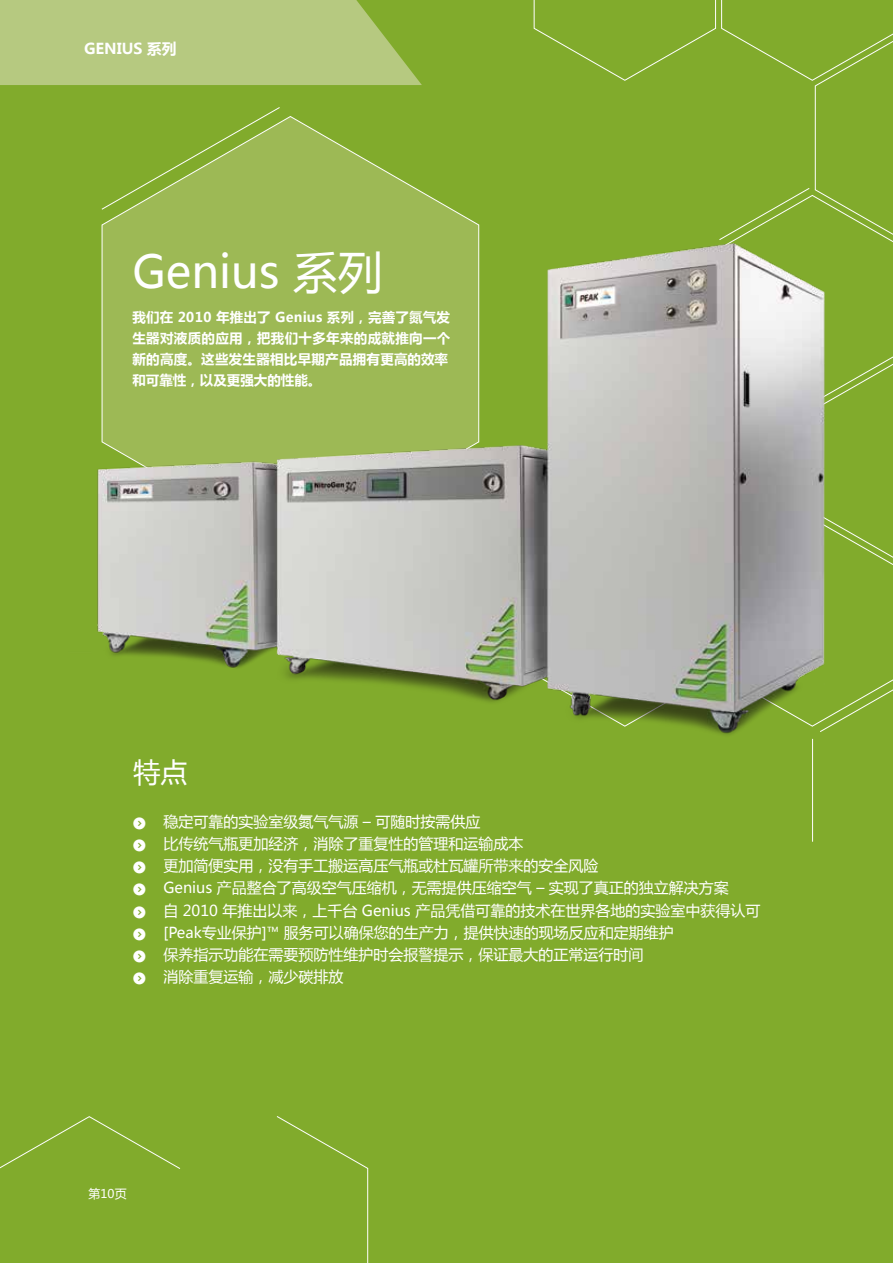
<style>
.page{position:relative;width:893px;height:1263px;background:#81ab2c}
.page>*{position:absolute;margin:0;border:0;box-sizing:border-box;transform-origin:0 0}
.t1{font:45px "Microsoft Ya Hei";color:#fff}
.t2{font:27px "Microsoft Ya Hei";color:#fff}
.t3{font:15px/22.2px "Microsoft Ya Hei";color:#fff}
.t4{font:700 15px "Microsoft Ya Hei";color:#fff}
.t5{font:700 13.5px/21px "Microsoft Ya Hei";letter-spacing:.02em;color:#fff}
.t6{font:12px "Microsoft Ya Hei";color:#fff}
</style>
<div class="page">
<svg style="left:281px;top:116px;width:155px;height:84px"></svg>
<svg style="left:533px;top:0;width:360px;height:565px"></svg>
<svg style="left:0;top:1116px;width:368px;height:147px"></svg>
<svg style="left:629px;top:32px;width:181px;height:168px"></svg>
<svg style="left:117px;top:107px;width:164px;height:93px"></svg>
<svg style="left:880px;top:679px;width:13px;height:19px"></svg>
<hr style="left:812px;top:739px;width:1px;height:103px;background:#fff">
<svg style="left:0;top:0;width:422px;height:85px;background:#b1c679"></svg>
<img style="left:97px;top:200px;width:783px;height:578px">
<p class="t4" style="left:84px;top:38px;width:94px">GENIUS 系列</p>
<p class="t1" style="left:132px;top:241px;width:252px">Genius 系列</p>
<p class="t5" style="left:132px;top:306px;width:319px">我们在 2010 年推出了 Genius 系列，完善了氮气发生器对液质的应用，把我们十多年来的成就推向一个新的高度。这些发生器相比早期产品拥有更高的效率和可靠性，以及更强大的性能。</p>
<p class="t2" style="left:134px;top:754px;width:55px">特点</p>
<p class="t3" style="left:163px;top:810px;width:598px">稳定可靠的实验室级氮气气源 – 可随时按需供应<br>比传统气瓶更加经济，消除了重复性的管理和运输成本<br>更加简便实用，没有手工搬运高压气瓶或杜瓦罐所带来的安全风险<br>Genius 产品整合了高级空气压缩机，无需提供压缩空气 – 实现了真正的独立解决方案<br>自 2010 年推出以来，上千台 Genius 产品凭借可靠的技术在世界各地的实验室中获得认可[Peak专业保护]™ 服务可以确保您的生产力，提供快速的现场反应和定期维护<br>保养指示功能在需要预防性维护时会报警提示，保证最大的正常运行时间<br>消除重复运输，减少碳排放</p>
<p class="t6" style="left:89px;top:1186px;width:40px">第10页</p>
</div>
